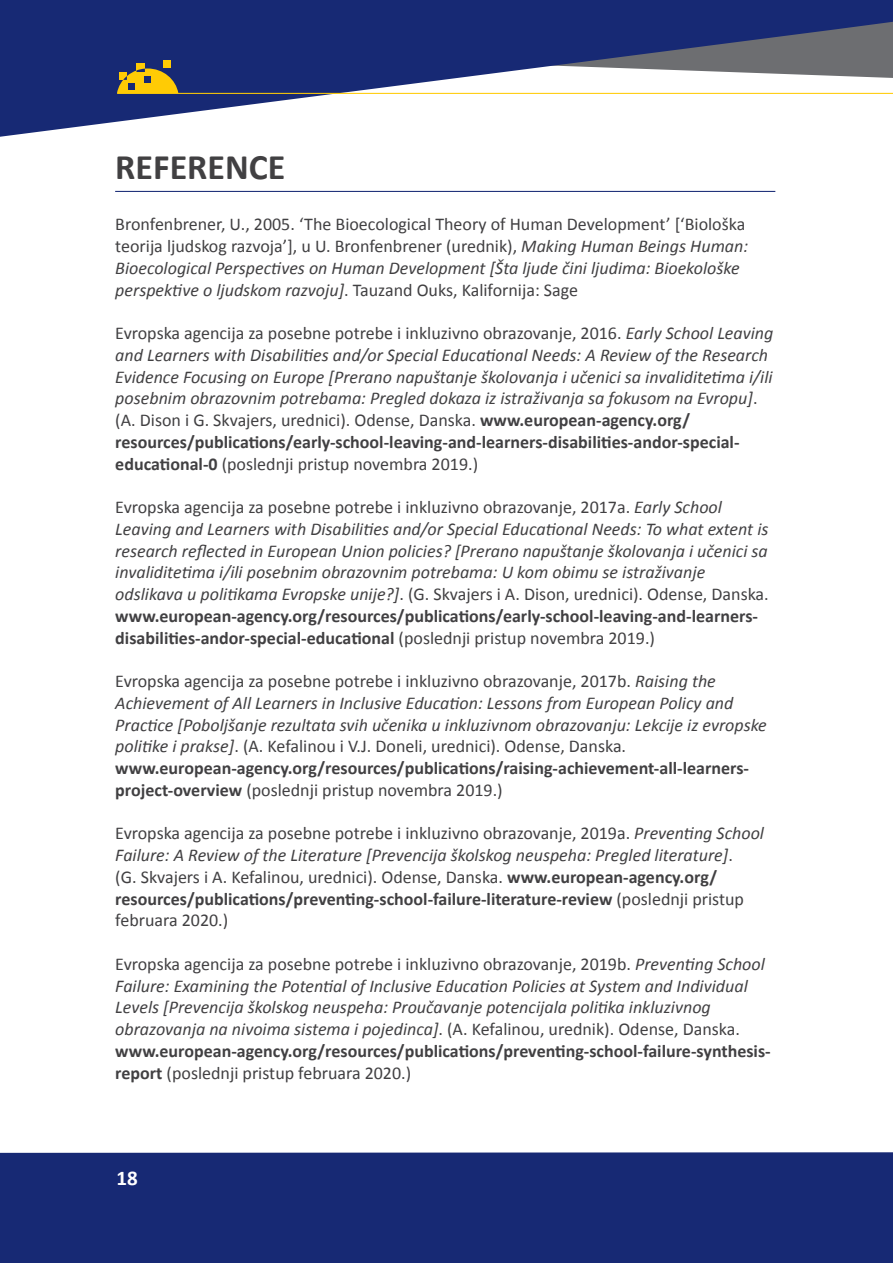
<style>
.page{position:relative;width:893px;height:1263px;background:#fff}
.page>*{position:absolute;margin:0;border:0;box-sizing:border-box;transform-origin:0 0}
.t1{font:700 36px "Calibri";color:#414042}
.t2{font:700 21px "Calibri";color:#fff}
.t3{font:italic 18px/21.8px "Calibri";color:#414042}
.t4{font:700 18px/21.8px "Calibri";color:#414042}
.t5{font:18px/21.8px "Calibri";color:#414042}
.s1{font-style:italic}
.s2{font-style:normal}
.s3{font-weight:400}
</style>
<div class="page">
<hr style="left:115px;top:191px;width:660px;height:1px;background:#172974">
<svg style="left:0;top:0;width:893px;height:137px;fill:#172974"></svg>
<hr style="left:117px;top:93px;width:776px;height:1px;background:#ffcb05">
<div style="left:163px;top:60px;width:7px;height:8px;background:#ffcb05"></div>
<div style="left:136px;top:64px;width:9px;height:8px;background:#ffcb05"></div>
<svg style="left:117px;top:68px;width:61px;height:25px;background:#b99a26"></svg>
<div style="left:0;top:1152px;width:893px;height:111px;background:#172974"></div>
<h1 class="t1" style="left:115px;top:144px;width:172px">REFERENCE</h1>
<p class="t5" style="left:115px;top:213px;width:634px">Bronfenbrener, U., 2005. ‘The Bioecological Theory of Human Development’ [‘Biološka teorija ljudskog razvoja’], u U. Bronfenbrener (urednik), <span class="s1">Making Human Beings Human:</span></p>
<p class="t3" style="left:115px;top:256px;width:626px">Bioecological Perspectives on Human Development [Šta ljude čini ljudima: Bioekološke perspektive o ljudskom razvoju]<span class="s2">. Tauzand Ouks, Kalifornija: Sage</span></p>
<p class="t5" style="left:115px;top:321px;width:660px">Evropska agencija za posebne potrebe i inkluzivno obrazovanje, 2016. <span class="s1">Early School Leaving</span></p>
<p class="t3" style="left:115px;top:343px;width:659px">and Learners with Disabilities and/or Special Educational Needs: A Review of the Research<br>Evidence Focusing on Europe [Prerano napuštanje školovanja i učenici sa invaliditetima i/ili posebnim obrazovnim potrebama: Pregled dokaza iz istraživanja sa fokusom na Evropu]<span class="s2">.</span></p>
<p class="t4" style="left:115px;top:408px;width:626px"><span class="s3">(A. Dison i G. Skvajers, urednici). Odense, Danska.</span> www.european-agency.org/ resources/publications/early-school-leaving-and-learners-disabilities-andor-special&shy;educational-0 <span class="s3">(poslednji pristup novembra 2019.)</span></p>
<p class="t5" style="left:115px;top:495px;width:608px">Evropska agencija za posebne potrebe i inkluzivno obrazovanje, 2017a. <span class="s1">Early School</span></p>
<p class="t3" style="left:115px;top:517px;width:655px">Leaving and Learners with Disabilities and/or Special Educational Needs: To what extent is research reflected in European Union policies? [Prerano napuštanje školovanja i učenici sa invaliditetima i/ili posebnim obrazovnim potrebama: U kom obimu se istraživanje odslikava u politikama Evropske unije?]<span class="s2">. (G. Skvajers i A. Dison, urednici). Odense, Danska.</span></p>
<p class="t4" style="left:115px;top:604px;width:644px">www.european-agency.org/resources/publications/early-school-leaving-and-learners&shy;disabilities-andor-special-educational <span class="s3">(poslednji pristup novembra 2019.)</span></p>
<p class="t3" style="left:115px;top:669px;width:653px"><span class="s2">Evropska agencija za posebne potrebe i inkluzivno obrazovanje, 2017b.</span> Raising the Achievement of All Learners in Inclusive Education: Lessons from European Policy and Practice [Poboljšanje rezultata svih učenika u inkluzivnom obrazovanju: Lekcije iz evropske politike i prakse]<span class="s2">. (A. Kefalinou i V.J. Doneli, urednici). Odense, Danska.</span></p>
<p class="t4" style="left:115px;top:756px;width:635px">www.european-agency.org/resources/publications/raising-achievement-all-learners&shy;project-overview <span class="s3">(poslednji pristup novembra 2019.)</span></p>
<p class="t3" style="left:115px;top:822px;width:650px"><span class="s2">Evropska agencija za posebne potrebe i inkluzivno obrazovanje, 2019a.</span> Preventing School<br>Failure: A Review of the Literature [Prevencija školskog neuspeha: Pregled literature]<span class="s2">.</span></p>
<p class="t4" style="left:115px;top:865px;width:630px"><span class="s3">(G. Skvajers i A. Kefalinou, urednici). Odense, Danska.</span> www.european-agency.org/ resources/publications/preventing-school-failure-literature-review <span class="s3">(poslednji pristup februara 2020.)</span></p>
<p class="t3" style="left:115px;top:952px;width:651px"><span class="s2">Evropska agencija za posebne potrebe i inkluzivno obrazovanje, 2019b.</span> Preventing School Failure: Examining the Potential of Inclusive Education Policies at System and Individual Levels [Prevencija školskog neuspeha: Proučavanje potencijala politika inkluzivnog obrazovanja na nivoima sistema i pojedinca]<span class="s2">. (A. Kefalinou, urednik). Odense, Danska.</span></p>
<p class="t4" style="left:115px;top:1039px;width:657px">www.european-agency.org/resources/publications/preventing-school-failure-synthesis&shy;report <span class="s3">(poslednji pristup februara 2020.)</span></p>
<p class="t2" style="left:117px;top:1165px;width:23px">18</p>
</div>
